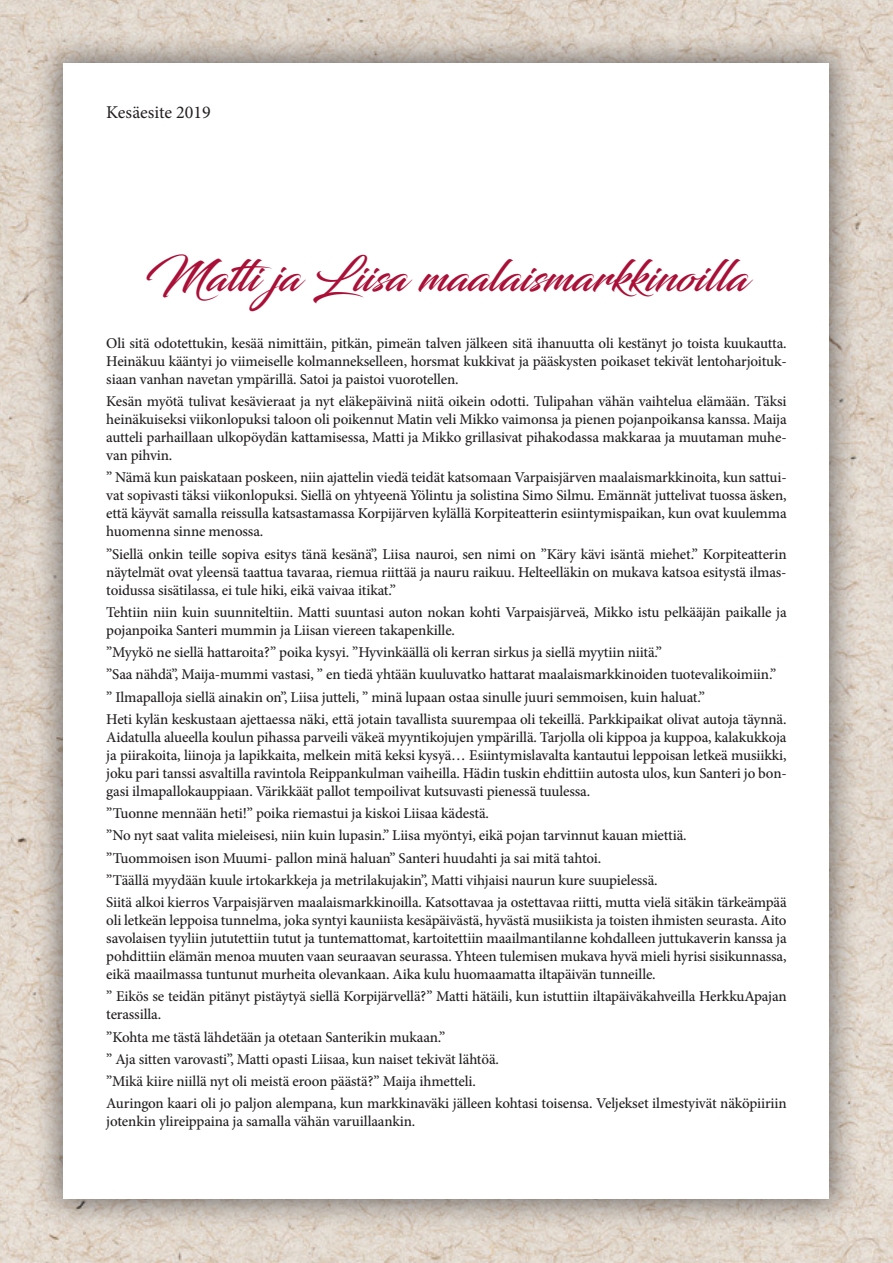
<style>
.page{position:relative;width:893px;height:1263px;background:#fff}
.page>*{position:absolute;margin:0;border:0;box-sizing:border-box;transform-origin:0 0}
.t1{font:43.5px "Blacksword";letter-spacing:.01em;color:#aa1037}
.t2{font:18px "Minion Pro";color:#231f20}
.t3{font:500 15px/18px "Minion Pro";letter-spacing:-.01em;color:#231f20;text-align:justify}
</style>
<div class="page">
<img style="left:0;top:0;width:893px;height:1263px">
<div style="left:31px;top:31px;width:831px;height:1201px;background:#231f20;opacity:.56"></div>
<div style="left:64px;top:64px;width:765px;height:1135px;background:#fff"></div>
<p class="t2" style="left:106px;top:101px;width:106px">Kesäesite 2019</p>
<h1 class="t1" style="left:145px;top:251px;width:605px">Matti ja Liisa maalaismarkkinoilla</h1>
<p class="t3" style="left:106px;top:334px;width:682px">Oli sitä odotettukin, kesää nimittäin, pitkän, pimeän talven jälkeen sitä ihanuutta oli kestänyt jo toista kuukautta.<br>Heinäkuu kääntyi jo viimeiselle kolmannekselleen, horsmat kukkivat ja pääskysten poikaset tekivät lentoharjoituk&shy;siaan vanhan navetan ympärillä. Satoi ja paistoi vuorotellen.</p>
<p class="t3" style="left:106px;top:392px;width:682px">Kesän myötä tulivat kesävieraat ja nyt eläkepäivinä niitä oikein odotti. Tulipahan vähän vaihtelua elämään. Täksi heinäkuiseksi viikonlopuksi taloon oli poikennut Matin veli Mikko vaimonsa ja pienen pojanpoikansa kanssa. Maija autteli parhaillaan ulkopöydän kattamisessa, Matti ja Mikko grillasivat pihakodassa makkaraa ja muutaman muhe&shy;van pihvin.</p>
<p class="t3" style="left:106px;top:469px;width:682px">” Nämä kun paiskataan poskeen, niin ajattelin viedä teidät katsomaan Varpaisjärven maalaismarkkinoita, kun sattui&shy;vat sopivasti täksi viikonlopuksi. Siellä on yhtyeenä Yölintu ja solistina Simo Silmu. Emännät juttelivat tuossa äsken, että käyvät samalla reissulla katsastamassa Korpijärven kylällä Korpiteatterin esiintymispaikan, kun ovat kuulemma huomenna sinne menossa.</p>
<p class="t3" style="left:106px;top:545px;width:682px">”Siellä onkin teille sopiva esitys tänä kesänä”, Liisa nauroi, sen nimi on ”Käry kävi isäntä miehet.” Korpiteatterin näytelmät ovat yleensä taattua tavaraa, riemua riittää ja nauru raikuu. Helteelläkin on mukava katsoa esitystä ilmas&shy;toidussa sisätilassa, ei tule hiki, eikä vaivaa itikat.”</p>
<p class="t3" style="left:106px;top:603px;width:682px">Tehtiin niin kuin suunniteltiin. Matti suuntasi auton nokan kohti Varpaisjärveä, Mikko istu pelkääjän paikalle ja pojanpoika Santeri mummin ja Liisan viereen takapenkille.</p>
<p class="t3" style="left:106px;top:641px;width:682px;line-height:22.2px;text-align:left">”Myykö ne siellä hattaroita?” poika kysyi. ”Hyvinkäällä oli kerran sirkus ja siellä myytiin niitä.”<br>”Saa nähdä”, Maija-mummi vastasi, ” en tiedä yhtään kuuluvatko hattarat maalaismarkkinoiden tuotevalikoimiin.”<br>” Ilmapalloja siellä ainakin on”, Liisa jutteli, ” minä lupaan ostaa sinulle juuri semmoisen, kuin haluat.”<br>Heti kylän keskustaan ajettaessa näki, että jotain tavallista suurempaa oli tekeillä. Parkkipaikat olivat autoja täynnä.</p>
<p class="t3" style="left:106px;top:728px;width:682px">Aidatulla alueella koulun pihassa parveili väkeä myyntikojujen ympärillä. Tarjolla oli kippoa ja kuppoa, kalakukkoja ja piirakoita, liinoja ja lapikkaita, melkein mitä keksi kysyä… Esiintymislavalta kantautui leppoisan letkeä musiikki, joku pari tanssi asvaltilla ravintola Reippankulman vaiheilla. Hädin tuskin ehdittiin autosta ulos, kun Santeri jo bon&shy;gasi ilmapallokauppiaan. Värikkäät pallot tempoilivat kutsuvasti pienessä tuulessa.</p>
<p class="t3" style="left:106px;top:802px;width:682px;line-height:22.2px;text-align:left">”Tuonne mennään heti!” poika riemastui ja kiskoi Liisaa kädestä.<br>”No nyt saat valita mieleisesi, niin kuin lupasin.” Liisa myöntyi, eikä pojan tarvinnut kauan miettiä.<br>”Tuommoisen ison Muumi- pallon minä haluan” Santeri huudahti ja sai mitä tahtoi.<br>”Täällä myydään kuule irtokarkkeja ja metrilakujakin”, Matti vihjaisi naurun kure suupielessä.<br>Siitä alkoi kierros Varpaisjärven maalaismarkkinoilla. Katsottavaa ja ostettavaa riitti, mutta vielä sitäkin tärkeämpää</p>
<p class="t3" style="left:106px;top:911px;width:682px">oli letkeän leppoisa tunnelma, joka syntyi kauniista kesäpäivästä, hyvästä musiikista ja toisten ihmisten seurasta. Aito savolaisen tyyliin jututettiin tutut ja tuntemattomat, kartoitettiin maailmantilanne kohdalleen juttukaverin kanssa ja pohdittiin elämän menoa muuten vaan seuraavan seurassa. Yhteen tulemisen mukava hyvä mieli hyrisi sisikunnassa, eikä maailmassa tuntunut murheita olevankaan. Aika kulu huomaamatta iltapäivän tunneille.</p>
<p class="t3" style="left:106px;top:988px;width:682px">” Eikös se teidän pitänyt pistäytyä siellä Korpijärvellä?” Matti hätäili, kun istuttiin iltapäiväkahveilla HerkkuApajan terassilla.</p>
<p class="t3" style="left:106px;top:1026px;width:682px;line-height:22.2px;text-align:left">”Kohta me tästä lähdetään ja otetaan Santerikin mukaan.”<br>” Aja sitten varovasti”, Matti opasti Liisaa, kun naiset tekivät lähtöä.<br>”Mikä kiire niillä nyt oli meistä eroon päästä?” Maija ihmetteli.<br>Auringon kaari oli jo paljon alempana, kun markkinaväki jälleen kohtasi toisensa. Veljekset ilmestyivät näköpiiriin</p>
<p class="t3" style="left:106px;top:1113px;width:311px">jotenkin ylireippaina ja samalla vähän varuillaankin.</p>
</div>
